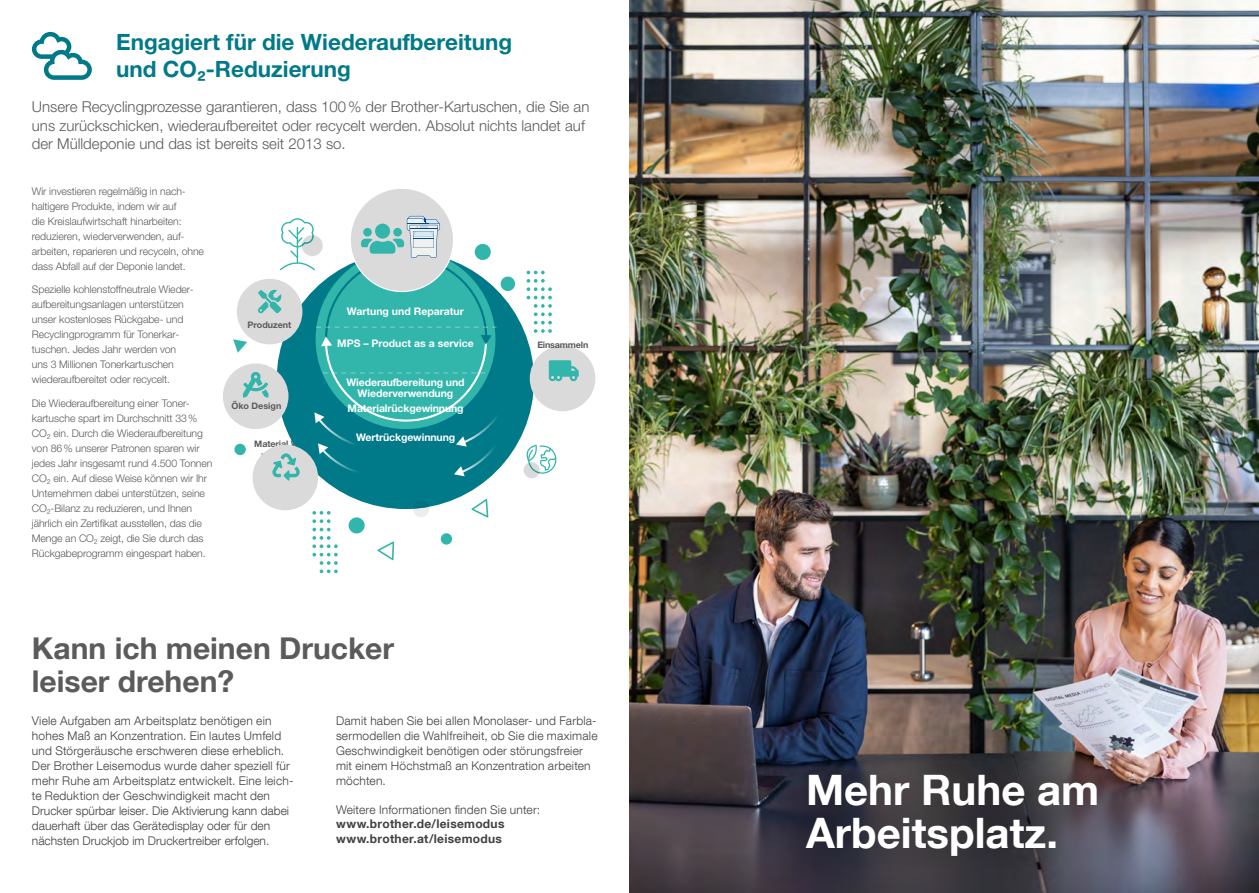
<style>
.page{position:relative;width:1259px;height:893px;background:#fff}
.page>*{position:absolute;margin:0;border:0;box-sizing:border-box;transform-origin:0 0}
.t1{font:700 42px/43.5px "Helvetica Neue LT Com";color:#fff}
.t2{font:700 30px/33px "Helvetica Neue LT Com";color:#5c5b5b}
.t3{font:700 22.5px/27.9px "Helvetica Neue LTW1 G";color:#007a88}
.t4{font:300 15px/18.1px "Helvetica Neue LTW1 G";color:#5c5b5b}
.t5{font:300 12px/15px "Helvetica Neue LT Com";letter-spacing:.015em;color:#414140}
.t6{font:700 12px/14.4px "Helvetica Neue LT Com";letter-spacing:.025em;color:#414140}
.t7{font:300 10.5px/15px "Helvetica Neue LTW1 G";letter-spacing:-.01em;color:#5c5b5b}
.t8{font:700 10.5px/11.1px "Helvetica Neue LTW1 G";letter-spacing:-.01em;color:#fff;text-align:center}
.t9{font:700 9px "Helvetica Neue LTW1 G";letter-spacing:-.01em;color:#5c5b5b}
</style>
<div class="page">
<img style="left:629px;top:0;width:630px;height:893px">
<div style="left:774px;top:740px;width:357px;height:148px;background:#000;opacity:.5"></div>
<svg style="left:32px;top:32px;width:60px;height:48px"></svg>
<div style="left:277px;top:252px;width:257px;height:257px;background:#007a89;border-radius:50%"></div>
<svg style="left:471px;top:499px;width:17px;height:19px"></svg>
<svg style="left:377px;top:541px;width:17px;height:19px"></svg>
<svg style="left:312px;top:511px;width:26px;height:62px"></svg>
<svg style="left:526px;top:271px;width:26px;height:62px"></svg>
<div style="left:500px;top:277px;width:15px;height:14px;background:#32b5aa;border-radius:50%"></div>
<div style="left:348px;top:517px;width:17px;height:16px;background:#32b5aa;border-radius:50%"></div>
<svg style="left:523px;top:445px;width:33px;height:33px"></svg>
<svg style="left:413px;top:507px;width:16px;height:10px"></svg>
<div style="left:441px;top:533px;width:11px;height:12px;background:#32b5aa;border-radius:50%"></div>
<div style="left:234px;top:444px;width:12px;height:11px;background:#32b5aa;border-radius:50%"></div>
<div style="left:530px;top:346px;width:65px;height:65px;background:#dadada;border-radius:50%"></div>
<div style="left:252px;top:445px;width:66px;height:65px;background:#dadada;border-radius:50%"></div>
<div style="left:223px;top:363px;width:65px;height:66px;background:#dadada;border-radius:50%"></div>
<svg style="left:272px;top:453px;width:28px;height:28px"></svg>
<img style="left:467px;top:423px;width:26px;height:17px">
<svg style="left:456px;top:436px;width:11px;height:10px"></svg>
<img style="left:462px;top:440px;width:37px;height:32px">
<svg style="left:454px;top:466px;width:11px;height:10px"></svg>
<img style="left:325px;top:454px;width:32px;height:18px">
<svg style="left:318px;top:443px;width:10px;height:11px"></svg>
<img style="left:319px;top:423px;width:35px;height:24px">
<svg style="left:233px;top:189px;width:263px;height:234px"></svg>
<svg style="left:549px;top:360px;width:30px;height:21px"></svg>
<h3 class="t3" style="left:116px;top:27px;width:397px">Engagiert für die Wiederaufbereitung und CO₂-Reduzierung</h3>
<h3 class="t4" style="left:32px;top:98px;width:559px">Unsere Recyclingprozesse garantieren, dass 100% der Brother-Kartuschen, die Sie an uns zurückschicken, wiederaufbereitet oder recycelt werden. Absolut nichts landet auf der Mülldeponie und das ist bereits seit 2013 so.</h3>
<p class="t7" style="left:32px;top:183px;width:174px">Wir investieren regelmäßig in nach&shy;haltigere Produkte, indem wir auf<br>die Kreislaufwirtschaft hinarbeiten: reduzieren, wiederverwenden, auf&shy;arbeiten, reparieren und recyceln, ohne dass Abfall auf der Deponie landet.</p>
<p class="t7" style="left:32px;top:282px;width:163px">Spezielle kohlenstoffneutrale Wieder&shy;aufbereitungsanlagen unterstützen unser kostenloses Rückgabe- und Recyclingprogramm für Tonerkar&shy;tuschen. Jedes Jahr werden von uns 3 Millionen Tonerkartuschen wiederaufbereitet oder recycelt.</p>
<p class="t7" style="left:32px;top:395px;width:182px">Die Wiederaufbereitung einer Toner&shy;kartusche spart im Durchschnitt 33% CO₂ ein. Durch die Wiederaufbereitung von 86% unserer Patronen sparen wir jedes Jahr insgesamt rund 4.500 Tonnen CO₂ ein. Auf diese Weise können wir Ihr Unternehmen dabei unterstützen, seine CO₂-Bilanz zu reduzieren, und Ihnen jährlich ein Zertifikat ausstellen, das die Menge an CO₂ zeigt, die Sie durch das Rückgabeprogramm eingespart haben.</p>
<p class="t9" style="left:247px;top:319px;width:45px">Produzent</p>
<p class="t9" style="left:231px;top:400px;width:51px">Öko Design</p>
<p class="t9" style="left:254px;top:438px;width:68px">Material Wieder</p>
<p class="t8" style="left:347px;top:306px;width:119px">Wartung und Reparatur</p>
<p class="t8" style="left:337px;top:338px;width:138px">MPS – Product as a service</p>
<p class="t8" style="left:346px;top:377px;width:120px">Wiederaufbereitung und<br>Wiederverwendung</p>
<p class="t8" style="left:348px;top:402px;width:118px">Materialrückgewinnung</p>
<p class="t8" style="left:356px;top:432px;width:101px">Wertrückgewinnung</p>
<p class="t9" style="left:537px;top:340px;width:53px">Einsammeln</p>
<h2 class="t2" style="left:32px;top:631px;width:364px">Kann ich meinen Drucker leiser drehen?</h2>
<p class="t5" style="left:32px;top:713px;width:263px">Viele Aufgaben am Arbeitsplatz benötigen ein hohes Maß an Konzentration. Ein lautes Umfeld und Störgeräusche erschweren diese erheblich.<br>Der Brother Leisemodus wurde daher speziell für mehr Ruhe am Arbeitsplatz entwickelt. Eine leich&shy;te Reduktion der Geschwindigkeit macht den Drucker spürbar leiser. Die Aktivierung kann dabei dauerhaft über das Gerätedisplay oder für den nächsten Druckjob im Druckertreiber erfolgen.</p>
<p class="t5" style="left:336px;top:713px;width:263px">Damit haben Sie bei allen Monolaser- und Farbla&shy;sermodellen die Wahlfreiheit, ob Sie die maximale Geschwindigkeit benötigen oder störungsfreier mit einem Höchstmaß an Konzentration arbeiten möchten.</p>
<p class="t5" style="left:336px;top:802px;width:206px">Weitere Informationen finden Sie unter:</p>
<p class="t6" style="left:336px;top:816px;width:170px">www.brother.de/leisemodus www.brother.at/leisemodus</p>
<h1 class="t1" style="left:806px;top:767px;width:295px">Mehr Ruhe am<br>Arbeitsplatz.</h1>
</div>
